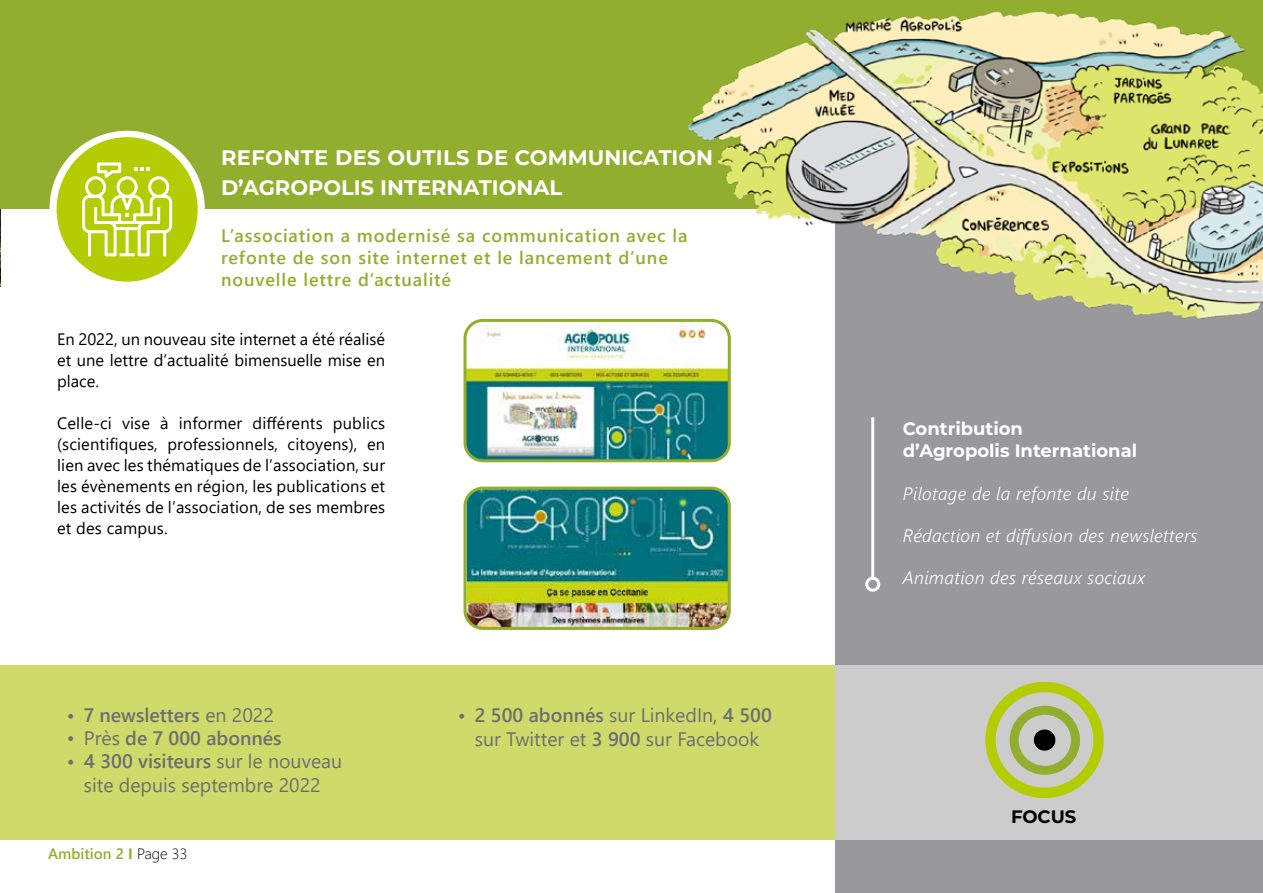
<style>
.page{position:relative;width:1263px;height:893px;background:#fff}
.page>*{position:absolute;margin:0;border:0;box-sizing:border-box;transform-origin:0 0}
.t1{font:700 21px/30px "Montserrat";color:#fff}
.t2{font:19.5px/23.4px "Segoe UI";color:#6e6e70;text-align:center}
.t3{font:600 19.5px "Segoe UI";color:#6e6e70}
.t4{font:600 18px/21.6px "Segoe UI";letter-spacing:.05em;color:#92ae2f}
.t5{font:italic 300 18px "Segoe UI";letter-spacing:.02em;color:#fff}
.t6{font:700 18px/21.6px "Montserrat";color:#fff}
.t7{font:700 18px "Montserrat";letter-spacing:-.005em;color:#000}
.t8{font:16.5px/21px "Segoe UI";letter-spacing:.005em;color:#000;text-align:justify}
.t9{font:600 15px "Segoe UI";color:#92ae2f}
.s1{font-weight:400}
.s2{font-weight:600}
.s3{font-weight:700}
.s4{font-weight:300;color:#000}
</style>
<div class="page">
<img style="left:0;top:208px;width:1px;height:78px">
<div style="left:0;top:0;width:1263px;height:208px;background:#92ae2f"></div>
<div style="left:836px;top:208px;width:427px;height:685px;background:#99999b"></div>
<div style="left:0;top:665px;width:836px;height:175px;background:#cedb6a"></div>
<div style="left:836px;top:665px;width:427px;height:175px;background:#cccccd"></div>
<img style="left:661px;top:11px;width:602px;height:345px">
<div style="left:50px;top:131px;width:155px;height:155px;background:#fff;border-radius:50%"></div>
<div style="left:57px;top:137px;width:141px;height:145px;background:#b4cc04;border-radius:50%"></div>
<svg style="left:82px;top:162px;width:90px;height:94px"></svg>
<div style="left:1034px;top:729px;width:21px;height:22px;background:#000;border-radius:50%"></div>
<div style="left:1010px;top:706px;width:70px;height:69px;border:9px solid #92ae2f;border-radius:50%"></div>
<div style="left:985px;top:682px;width:119px;height:116px;border:10px solid #b4cc04;border-radius:50%"></div>
<img style="left:467px;top:326px;width:262px;height:132px">
<div style="left:463px;top:319px;width:268px;height:143px;border:3px solid #92ae2f;border-radius:18px"></div>
<img style="left:467px;top:488px;width:260px;height:138px">
<div style="left:463px;top:487px;width:268px;height:143px;border:3px solid #92ae2f;border-radius:18px"></div>
<hr style="left:871px;top:417px;width:3px;height:161px;background:#fff">
<div style="left:865px;top:577px;width:15px;height:15px;border:3px solid #fff;border-radius:50%"></div>
<p class="t1" style="left:221px;top:142px;width:494px">REFONTE DES OUTILS DE COMMUNICATION<br>D’AGROPOLIS INTERNATIONAL</p>
<p class="t4" style="left:221px;top:224px;width:468px">L’association a modernisé sa communication avec la refonte de son site internet et le lancement d’une nouvelle lettre d’actualité</p>
<p class="t8" style="left:57px;top:327px;width:330px">En 2022, un nouveau site internet a été réalisé et une lettre d’actualité bimensuelle mise en place.</p>
<p class="t8" style="left:57px;top:411px;width:330px">Celle-ci vise à informer différents publics (scientifiques, professionnels, citoyens), en lien avec les thématiques de l’association, sur les évènements en région, les publications et les activités de l’association, de ses membres et des campus.</p>
<p class="t6" style="left:903px;top:417px;width:236px">Contribution<br>d’Agropolis International</p>
<p class="t5" style="left:903px;top:476px;width:228px">Pilotage de la refonte du site</p>
<p class="t5" style="left:903px;top:518px;width:296px">Rédaction et diffusion des newsletters</p>
<p class="t5" style="left:903px;top:560px;width:244px">Animation des réseaux sociaux</p>
<p class="t3" style="left:67px;top:696px;width:209px">• 7 newsletters <span class="s1">en 2022</span></p>
<p class="t3" style="left:67px;top:720px;width:216px"><span class="s1">• Près</span> de 7 000 abonnés</p>
<p class="t2" style="left:67px;top:748px;width:277px"><span class="s2">• 4 300 visiteurs</span> sur le nouveau site depuis septembre 2022</p>
<p class="t9" style="left:48px;top:839px;width:141px">Ambition 2 <span class="s3">I</span> <span class="s4">Page 33</span></p>
<p class="t2" style="left:458px;top:702px;width:316px"><span class="s2">• 2 500 abonnés</span> sur LinkedIn, <span class="s2">4 500 </span>sur Twitter et <span class="s2">3 900</span> sur Facebook</p>
<p class="t7" style="left:1011px;top:803px;width:67px">FOCUS</p>
</div>
